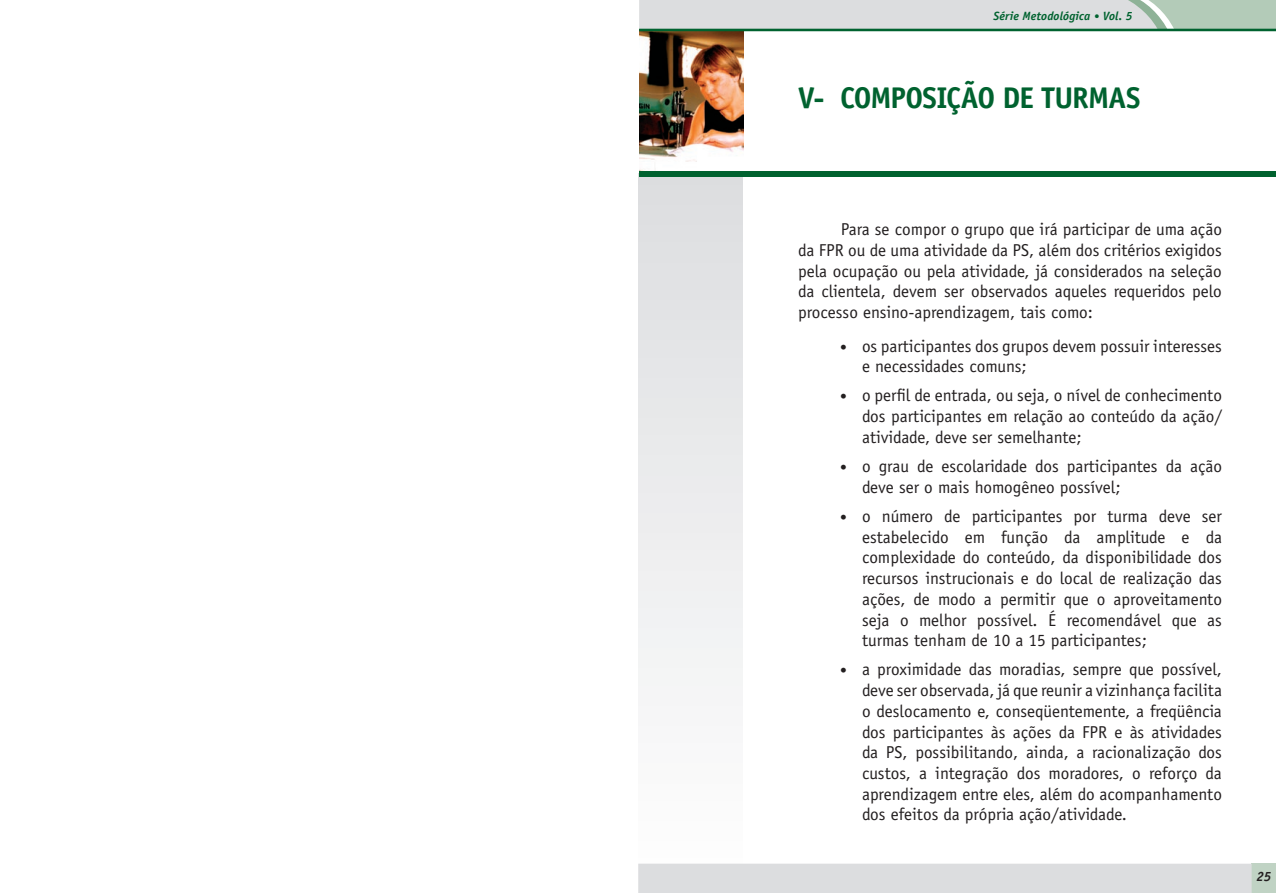
<style>
.page{position:relative;width:1276px;height:893px;background:#fff}
.page>*{position:absolute;margin:0;border:0;box-sizing:border-box;transform-origin:0 0}
.t1{font:700 30px "Officina Sans";letter-spacing:-.025em;color:#00622f}
.t2{font:17.25px/20.7px "Officina Sans";color:#231f20;text-align:justify}
.t3{font:italic 700 13.5px "Officina Sans";color:#231f20}
.t4{font:italic 700 12px "Officina Sans";letter-spacing:.01em;color:#00622f}
.s1{font-size:10.5px}
.s2{font-size:13.5px}
</style>
<div class="page">
<img style="left:639px;top:31px;width:104px;height:140px">
<div style="left:639px;top:173px;width:103px;height:720px;background:linear-gradient(to bottom,#dcdddf,#fffffe)"></div>
<div style="left:639px;top:171px;width:637px;height:6px;background:#00622f"></div>
<div style="left:1251px;top:864px;width:25px;height:29px;background:#c0d3c4"></div>
<svg style="left:639px;top:0;width:637px;height:29px;background:#d1d8d5"></svg>
<div style="left:639px;top:29px;width:637px;height:2px;border:1px solid #00622f"></div>
<div style="left:638px;top:864px;width:613px;height:29px;background:#dcdddf"></div>
<p class="t4" style="left:993px;top:9px;width:141px">Série Metodológica <span class="s1">•</span> Vol. 5</p>
<h1 class="t1" style="left:798px;top:79px;width:344px">V- COMPOSIÇÃO DE TURMAS</h1>
<p class="t2" style="left:798px;top:219px;width:425px;text-indent:43px">Para se compor o grupo que irá participar de uma ação da FPR ou de uma atividade da PS, além dos critérios exigidos pela ocupação ou pela atividade, já considerados na seleção da clientela, devem ser observados aqueles requeridos pelo processo ensino-aprendizagem, tais como:</p>
<p class="t2" style="left:862px;top:335px;width:361px;text-indent:-22px"><span class="s2">•</span> os participantes dos grupos devem possuir interesses e necessidades comuns;</p>
<p class="t2" style="left:862px;top:385px;width:361px;text-indent:-22px"><span class="s2">•</span> o perfil de entrada, ou seja, o nível de conhecimento dos participantes em relação ao conteúdo da ação/ atividade, deve ser semelhante;</p>
<p class="t2" style="left:862px;top:456px;width:361px;text-indent:-22px"><span class="s2">•</span> o grau de escolaridade dos participantes da ação deve ser o mais homogêneo possível;</p>
<p class="t2" style="left:862px;top:506px;width:361px;text-indent:-22px"><span class="s2">•</span> o número de participantes por turma deve ser estabelecido em função da amplitude e da complexidade do conteúdo, da disponibilidade dos recursos instrucionais e do local de realização das ações, de modo a permitir que o aproveitamento seja o melhor possível. É recomendável que as turmas tenham de 10 a 15 participantes;</p>
<p class="t2" style="left:862px;top:659px;width:361px;text-indent:-22px"><span class="s2">•</span> a proximidade das moradias, sempre que possível, deve ser observada, já que reunir a vizinhança facilita o deslocamento e, conseqüentemente, a freqüência dos participantes às ações da FPR e às atividades da PS, possibilitando, ainda, a racionalização dos custos, a integração dos moradores, o reforço da aprendizagem entre eles, além do acompanhamento dos efeitos da própria ação/atividade.</p>
<p class="t3" style="left:1256px;top:869px;width:17px">25</p>
</div>
